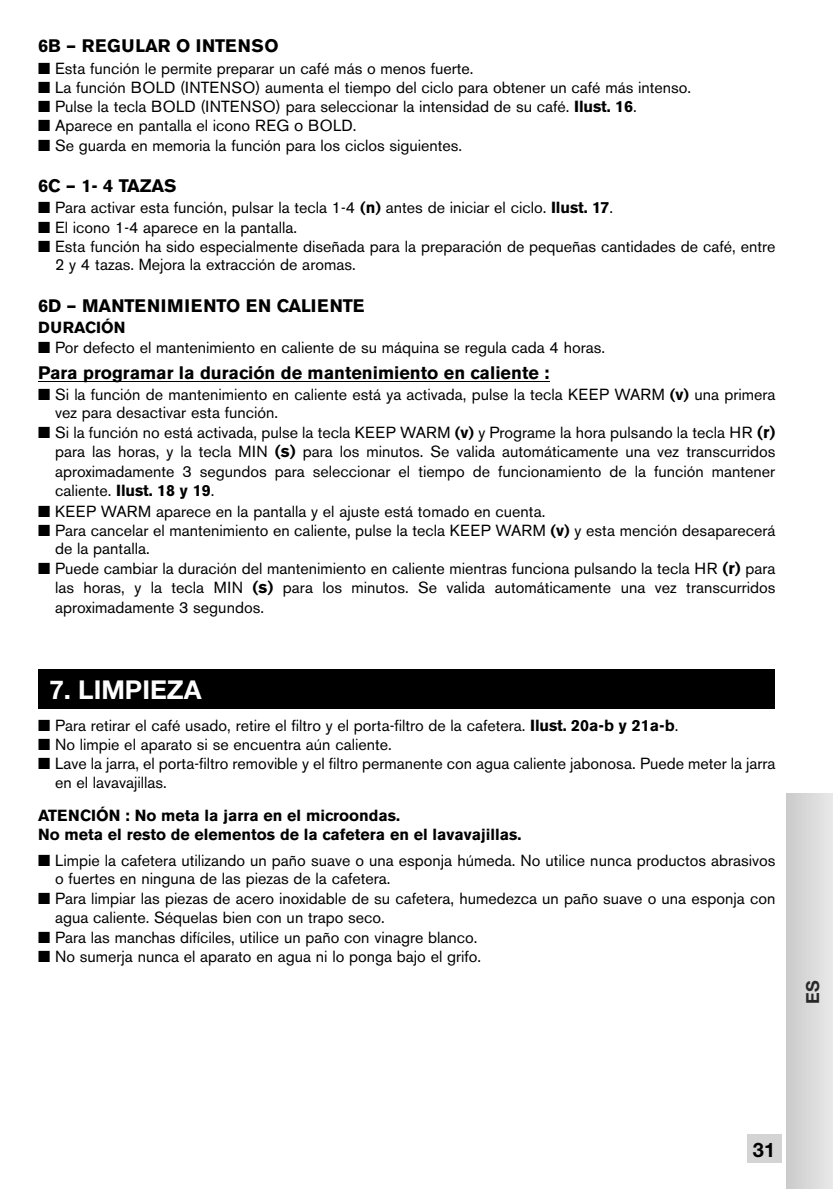
<style>
.page{position:relative;width:833px;height:1189px;background:#fff}
.page>*{position:absolute;margin:0;border:0;box-sizing:border-box;transform-origin:0 0}
.t1{font:700 26px "Helvetica Neue";color:#fff}
.t2{font:700 20px "Helvetica Neue";color:#000}
.t3{font:700 18px "Akzidenz Grotesk BE";color:#000}
.t4{font:700 18px "Akzidenz Grotesk BE";letter-spacing:.02em;color:#000}
.t5{font:700 18px "Helvetica Neue";color:#282828}
.t6{font:16px/18.4px "Akzidenz Grotesk BE";color:#000}
.t7{font:700 16px/19.2px "Akzidenz Grotesk BE";color:#000}
.s1{font-weight:700}
.s2{font-size:17px}
.s3{font-weight:700;font-size:17px}
</style>
<div class="page">
<div style="left:747px;top:1134px;width:34px;height:28px;background:#d4d4d4"></div>
<div style="left:786px;top:794px;width:47px;height:395px;background:linear-gradient(to right,#cacaca,#e9e9e9)"></div>
<hr style="left:38px;top:381px;width:511px;height:1px;background:#000">
<div style="left:38px;top:669px;width:736px;height:39px;background:#000"></div>
<p class="t4" style="left:38px;top:39px;width:242px">6B – REGULAR O INTENSO</p>
<p class="t6" style="left:38px;top:61px;width:437px">■ Esta función le permite preparar un café más o menos fuerte.</p>
<p class="t6" style="left:38px;top:80px;width:654px">■ La función BOLD (INTENSO) aumenta el tiempo del ciclo para obtener un café más intenso.</p>
<p class="t6" style="left:38px;top:99px;width:600px">■ Pulse la tecla BOLD (INTENSO) para seleccionar la intensidad de su café. <span class="s1">Ilust. 16</span>.</p>
<p class="t6" style="left:38px;top:118px;width:320px">■ Aparece en pantalla el icono REG <span class="s2">o</span> BOLD.</p>
<p class="t6" style="left:38px;top:138px;width:426px">■ Se guarda en memoria la función para los ciclos siguientes.</p>
<p class="t3" style="left:38px;top:179px;width:140px">6C – 1- 4 TAZAS</p>
<p class="t6" style="left:38px;top:200px;width:576px">■ Para activar esta función, pulsar la tecla 1-4 <span class="s1">(n)</span> antes de iniciar el ciclo. <span class="s1">Ilust. 17</span>.</p>
<p class="t6" style="left:38px;top:220px;width:261px">■ El icono 1-4 aparece en la pantalla.</p>
<p class="t6" style="left:55px;top:239px;width:722px;text-indent:-17px">■ Esta función ha sido especialmente diseñada para la preparación de pequeñas cantidades de café, entre<br>2 y 4 tazas. Mejora la extracción de aromas.</p>
<p class="t3" style="left:38px;top:299px;width:328px">6D – MANTENIMIENTO EN CALIENTE</p>
<p class="t7" style="left:38px;top:319px;width:89px">DURACIÓN</p>
<p class="t6" style="left:38px;top:340px;width:568px">■ Por defecto el mantenimiento en caliente de su máquina se regula cada 4 horas.</p>
<p class="t3" style="left:38px;top:365px;width:513px">Para programar la duración de mantenimiento en caliente :</p>
<p class="t6" style="left:55px;top:387px;width:722px;text-indent:-17px">■ Si la función de mantenimiento en caliente está ya activada, pulse la tecla KEEP WARM <span class="s1">(v)</span> una primera vez para desactivar esta función.</p>
<p class="t6" style="left:55px;top:425px;width:722px;line-height:19.4px;text-align:justify;text-indent:-17px">■ Si la función no está activada, pulse la tecla KEEP WARM <span class="s1">(v)</span> y Programe la hora pulsando la tecla HR <span class="s3">(r) </span>para las horas, y la tecla MIN <span class="s3">(s)</span> para los minutos. Se valida automáticamente una vez transcurridos aproximadamente 3 segundos para seleccionar el tiempo de funcionamiento de la función mantener caliente. <span class="s1">Ilust. 18 y 19</span>.</p>
<p class="t6" style="left:38px;top:503px;width:509px">■ KEEP WARM aparece en la pantalla y el ajuste está tomado en cuenta.</p>
<p class="t6" style="left:55px;top:523px;width:722px;text-indent:-17px">■ Para cancelar el mantenimiento en caliente, pulse la tecla KEEP WARM <span class="s1">(v)</span> y esta mención desaparecerá de la pantalla.</p>
<p class="t6" style="left:55px;top:560px;width:722px;line-height:19.6px;text-align:justify;text-indent:-17px">■ Puede cambiar la duración del mantenimiento en caliente mientras funciona pulsando la tecla HR <span class="s3">(r)</span> para las horas, y la tecla MIN <span class="s3">(s)</span> para los minutos. Se valida automáticamente una vez transcurridos aproximadamente 3 segundos.</p>
<h1 class="t1" style="left:49px;top:674px;width:154px">7. LIMPIEZA</h1>
<p class="t6" style="left:38px;top:718px;width:642px">■ Para retirar el café usado, retire el filtro y el porta-filtro de la cafetera. <span class="s1">Ilust. 20a-b y 21a-b</span>.</p>
<p class="t6" style="left:38px;top:737px;width:355px">■ No limpie el aparato si se encuentra aún caliente.</p>
<p class="t6" style="left:55px;top:756px;width:722px;text-indent:-17px">■ Lave la jarra, el porta-filtro removible y el filtro permanente con agua caliente jabonosa. Puede meter la jarra en el lavavajillas.</p>
<p class="t7" style="left:38px;top:807px;width:485px">ATENCIÓN : No meta la jarra en el microondas.<br>No meta el resto de elementos de la cafetera en el lavavajillas.</p>
<p class="t6" style="left:55px;top:853px;width:722px;text-indent:-17px">■ Limpie la cafetera utilizando un paño suave o una esponja húmeda. No utilice nunca productos abrasivos o fuertes en ninguna de las piezas de la cafetera.</p>
<p class="t6" style="left:55px;top:891px;width:721px;text-indent:-17px">■ Para limpiar las piezas de acero inoxidable de su cafetera, humedezca un paño suave o una esponja con agua caliente. Séquelas bien con un trapo seco.</p>
<p class="t6" style="left:38px;top:930px;width:441px">■ Para las manchas difíciles, utilice un paño con vinagre blanco.</p>
<p class="t6" style="left:38px;top:949px;width:444px">■ No sumerja nunca el aparato en agua ni lo ponga bajo el grifo.</p>
<p class="t5" style="left:801px;top:1004px;width:25px;rotate:-90deg">ES</p>
<p class="t2" style="left:753px;top:1137px;width:24px">31</p>
</div>
